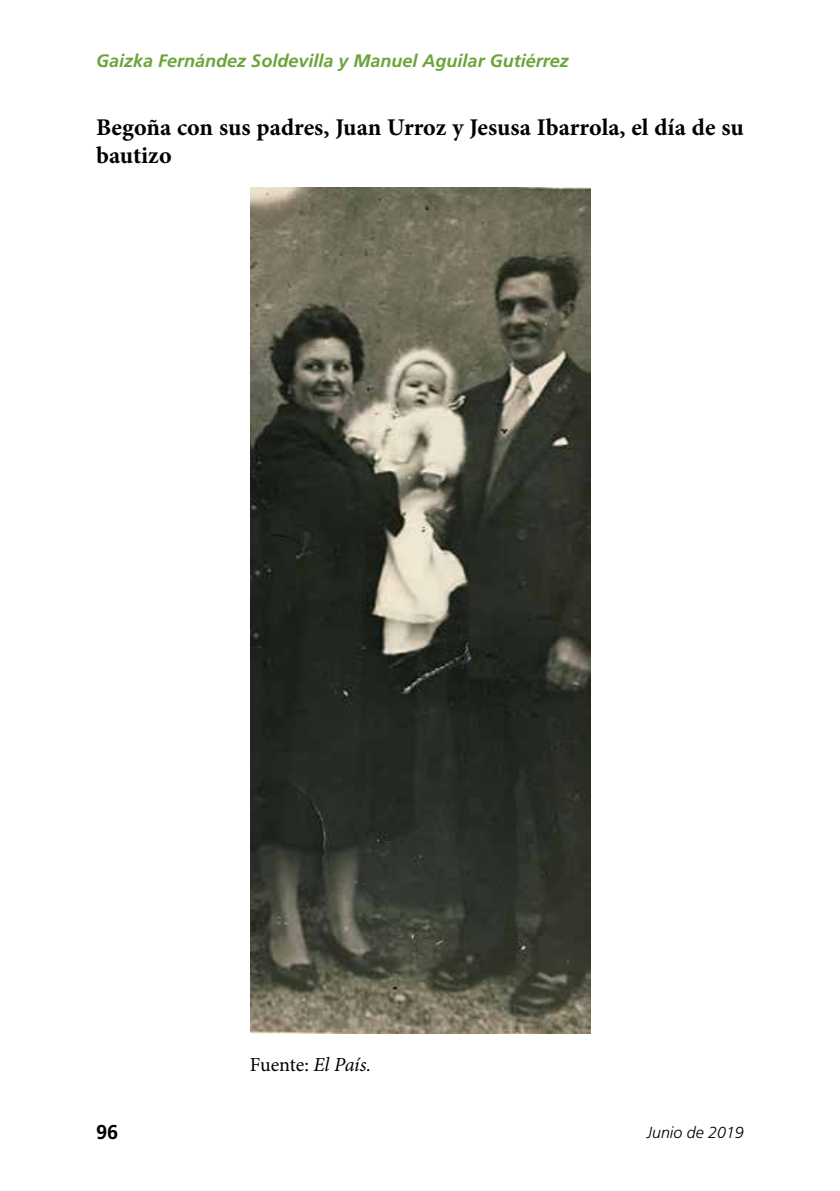
<style>
.page{position:relative;width:840px;height:1191px;background:#fff}
.page>*{position:absolute;margin:0;border:0;box-sizing:border-box;transform-origin:0 0}
.t1{font:700 24px/28.8px "Minion Pro";color:#000}
.t2{font:20px "Minion Pro";letter-spacing:-.005em;color:#000}
.t3{font:700 20px "Frutiger LT Std";color:#000}
.t4{font:italic 700 18px "Frutiger LT Std";color:#6ba43a}
.t5{font:italic 300 16px "Frutiger LT Std";color:#000}
.s1{font-style:italic}
</style>
<div class="page">
<img style="left:250px;top:188px;width:339px;height:846px">
<p class="t4" style="left:96px;top:50px;width:474px">Gaizka Fernández Soldevilla y Manuel Aguilar Gutiérrez</p>
<p class="t1" style="left:96px;top:112px;width:649px">Begoña con sus padres, Juan Urroz y Jesusa Ibarrola, el día de su bautizo</p>
<p class="t2" style="left:250px;top:1051px;width:123px">Fuente: <span class="s1">El País.</span></p>
<p class="t3" style="left:96px;top:1120px;width:24px">96</p>
<p class="t5" style="left:646px;top:1123px;width:98px">Junio de 2019</p>
</div>
